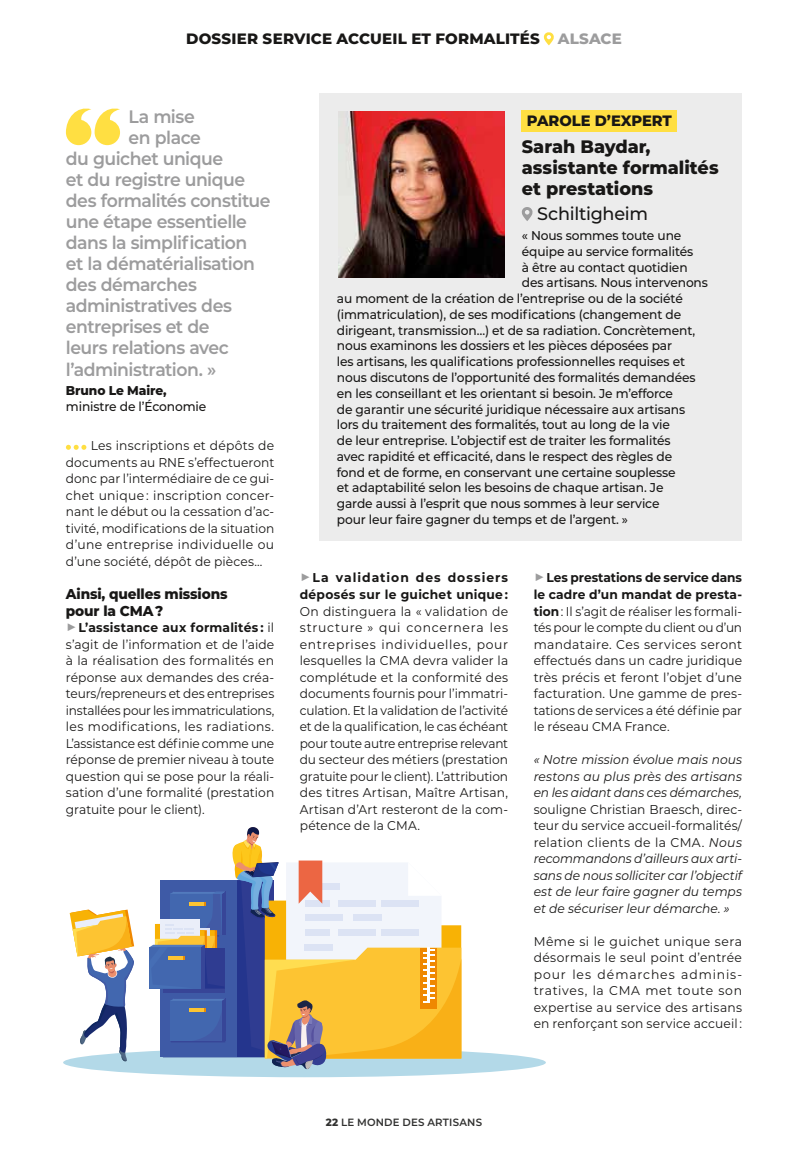
<style>
.page{position:relative;width:808px;height:1149px;background:#fff}
.page>*{position:absolute;margin:0;border:0;box-sizing:border-box;transform-origin:0 0}
.t1{font:600 18px "Montserrat";letter-spacing:-.03em;color:#9c9c9d;scale:.96 1}
.t2{font:800 18px/21px "Montserrat";color:#181716}
.t3{font:500 18px "Montserrat";letter-spacing:-.015em;color:#181716}
.t4{font:800 15px "Montserrat";color:#181716}
.t5{font:800 15px "Montserrat";color:#9c9c9d}
.t6{font:800 14.25px/16.5px "Montserrat";letter-spacing:-.01em;color:#181716;scale:.96 1}
.t7{font:12.75px/16.5px "Montserrat";letter-spacing:.01em;color:#181716;text-align:justify}
.t8{font:500 12.75px "Montserrat";letter-spacing:-.01em;color:#181716;scale:.96 1}
.t9{font:12.75px/16.5px "Montserrat";letter-spacing:.01em;color:#181716;text-align:justify;scale:.96 1}
.t10{font:italic 12.75px/16.5px "Montserrat";color:#181716;text-align:justify}
.t11{font:italic 12.75px/16.5px "Montserrat";color:#181716;text-align:justify;scale:.96 1}
.t12{font:700 12.75px/16.5px "Montserrat";letter-spacing:.03em;color:#181716}
.t13{font:800 12.75px "Montserrat";letter-spacing:-.01em;color:#181716;scale:.96 1}
.t14{font:600 10.5px "Montserrat";letter-spacing:.02em;color:#313130}
.s1{font-weight:900;font-size:18px;color:#9c9c9d}
.s2{font-weight:700}
.s3{font-style:normal}
.s4{font-weight:800}
</style>
<div class="page">
<svg style="left:66px;top:108px;width:54px;height:37px"></svg>
<div style="left:320px;top:93px;width:422px;height:447px;background:#ececec"></div>
<div style="left:522px;top:110px;width:155px;height:22px;background:#ffdf42"></div>
<svg style="left:522px;top:207px;width:11px;height:14px"></svg>
<img style="left:339px;top:111px;width:166px;height:166px">
<div style="left:63px;top:1047px;width:483px;height:29px;background:#b3d9e8;border-radius:50%"></div>
<svg style="left:70px;top:909px;width:64px;height:152px"></svg>
<svg style="left:150px;top:827px;width:311px;height:242px"></svg>
<svg style="left:66px;top:444px;width:20px;height:5px"></svg>
<svg style="left:544px;top:32px;width:10px;height:13px"></svg>
<p class="t4" style="left:186px;top:28px;width:24px">Dossier</p>
<p class="t4" style="left:263px;top:28px;width:21px">Service</p>
<p class="t4" style="left:337px;top:28px;width:12px">accueil</p>
<p class="t4" style="left:411px;top:28px;width:36px">et formalités</p>
<p class="t5" style="left:558px;top:28px;width:24px">Alsace</p>
<h1 class="t1" style="left:129px;top:104px;width:71px">La mise</h1>
<h1 class="t1" style="left:129px;top:125px;width:77px">en place</h1>
<h1 class="t1" style="left:66px;top:146px;width:165px">du guichet unique</h1>
<h1 class="t1" style="left:66px;top:167px;width:188px">et du registre unique</h1>
<h1 class="t1" style="left:66px;top:188px;width:215px">des formalités constitue</h1>
<h1 class="t1" style="left:66px;top:209px;width:190px">une étape essentielle</h1>
<h1 class="t1" style="left:66px;top:230px;width:191px">dans la simplification</h1>
<h1 class="t1" style="left:66px;top:251px;width:198px">et la dématérialisation</h1>
<h1 class="t1" style="left:66px;top:272px;width:138px">des démarches</h1>
<h1 class="t1" style="left:66px;top:293px;width:175px">administratives des</h1>
<h1 class="t1" style="left:66px;top:314px;width:151px">entreprises et de</h1>
<h1 class="t1" style="left:66px;top:335px;width:171px">leurs relations avec</h1>
<h1 class="t1" style="left:66px;top:356px;width:158px">l’administration. »</h1>
<p class="t13" style="left:66px;top:381px;width:106px">Bruno Le Maire,</p>
<p class="t8" style="left:66px;top:397px;width:148px">ministre de l’Économie</p>
<p class="t9" style="left:66px;top:437px;width:219px;text-indent:25px">Les inscriptions et dépôts de documents au RNE s’effectueront donc par l’intermédiaire de ce gui&shy;chet unique : inscription concer&shy;nant le début ou la cessation d’ac&shy;tivité, modifications de la situation d’une entreprise individuelle ou d’une société, dépôt de pièces…</p>
<p class="t6" style="left:66px;top:584px;width:170px">Ainsi, quelles missions pour la CMA ?</p>
<p class="t7" style="left:66px;top:618px;width:210px"><span class="s1">▶</span> <span class="s2">L’assistance aux formalités :</span> il s’agit de l’information et de l’aide à la réalisation des formalités en réponse aux demandes des créa&shy;teurs/repreneurs et des entreprises installées pour les immatriculations, les modifications, les radiations.<br>L’assistance est définie comme une réponse de premier niveau à toute question qui se pose pour la réali&shy;sation d’une formalité (prestation gratuite pour le client).</p>
<p class="t4" style="left:527px;top:110px;width:147px">PAROLE D’EXPERT</p>
<h1 class="t2" style="left:522px;top:135px;width:198px">Sarah Baydar, assistante formalités et prestations</h1>
<h1 class="t3" style="left:537px;top:201px;width:112px">Schiltigheim</h1>
<p class="t8" style="left:522px;top:227px;width:168px">« Nous sommes toute une</p>
<p class="t8" style="left:522px;top:242px;width:180px">équipe au service formalités</p>
<p class="t8" style="left:522px;top:258px;width:174px">à être au contact quotidien</p>
<p class="t8" style="left:522px;top:274px;width:195px">des artisans. Nous intervenons</p>
<p class="t8" style="left:337px;top:290px;width:362px">au moment de la création de l’entreprise ou de la société</p>
<p class="t8" style="left:337px;top:305px;width:360px">(immatriculation), de ses modifications (changement de</p>
<p class="t8" style="left:337px;top:321px;width:375px">dirigeant, transmission…) et de sa radiation. Concrètement,</p>
<p class="t8" style="left:337px;top:337px;width:351px">nous examinons les dossiers et les pièces déposées par</p>
<p class="t8" style="left:337px;top:353px;width:364px">les artisans, les qualifications professionnelles requises et</p>
<p class="t8" style="left:337px;top:368px;width:375px">nous discutons de l’opportunité des formalités demandées</p>
<p class="t8" style="left:337px;top:384px;width:352px">en les conseillant et les orientant si besoin. Je m’efforce</p>
<p class="t8" style="left:337px;top:400px;width:364px">de garantir une sécurité juridique nécessaire aux artisans</p>
<p class="t8" style="left:337px;top:415px;width:348px">lors du traitement des formalités, tout au long de la vie</p>
<p class="t8" style="left:337px;top:431px;width:349px">de leur entreprise. L’objectif est de traiter les formalités</p>
<p class="t8" style="left:337px;top:447px;width:351px">avec rapidité et efficacité, dans le respect des règles de</p>
<p class="t8" style="left:337px;top:463px;width:354px">fond et de forme, en conservant une certaine souplesse</p>
<p class="t8" style="left:337px;top:478px;width:342px">et adaptabilité selon les besoins de chaque artisan. Je</p>
<p class="t8" style="left:337px;top:494px;width:338px">garde aussi à l’esprit que nous sommes à leur service</p>
<p class="t8" style="left:337px;top:510px;width:305px">pour leur faire gagner du temps et de l’argent. »</p>
<p class="t12" style="left:300px;top:569px;width:210px"><span class="s1">▶</span>La validation des dossiers déposés sur le guichet unique :</p>
<p class="t7" style="left:300px;top:602px;width:210px">On distinguera la « validation de structure » qui concernera les entreprises individuelles, pour lesquelles la CMA devra valider la complétude et la conformité des documents fournis pour l’immatri&shy;culation. Et la validation de l’activité et de la qualification, le cas échéant pour toute autre entreprise relevant du secteur des métiers (prestation gratuite pour le client). L’attribution des titres Artisan, Maître Artisan, Artisan d’Art resteront de la com&shy;pétence de la CMA.</p>
<p class="t9" style="left:534px;top:569px;width:219px"><span class="s1">▶</span> <span class="s2">Les prestations de service dans le cadre d’un mandat de presta&shy;tion</span> : Il s’agit de réaliser les formali&shy;tés pour le compte du client ou d’un mandataire. Ces services seront effectués dans un cadre juridique très précis et feront l’objet d’une facturation. Une gamme de pres&shy;tations de services a été définie par le réseau CMA France.</p>
<p class="t11" style="left:534px;top:750px;width:219px">« Notre mission évolue mais nous restons au plus près des artisans en les aidant dans ces démarches,</p>
<p class="t10" style="left:534px;top:800px;width:210px"><span class="s3">souligne Christian Braesch, direc&shy;teur du service accueil-formalités/ relation clients de la CMA.</span> Nous recommandons d’ailleurs aux arti&shy;sans de nous solliciter car l’objectif est de leur faire gagner du temps et de sécuriser leur démarche. »</p>
<p class="t7" style="left:534px;top:932px;width:210px">Même si le guichet unique sera désormais le seul point d’entrée pour les démarches adminis&shy;tratives, la CMA met toute son expertise au service des artisans en renforçant son service accueil :</p>
<p class="t14" style="left:326px;top:1114px;width:158px"><span class="s4">22</span> LE MONDE DES ARTISANS</p>
</div>
